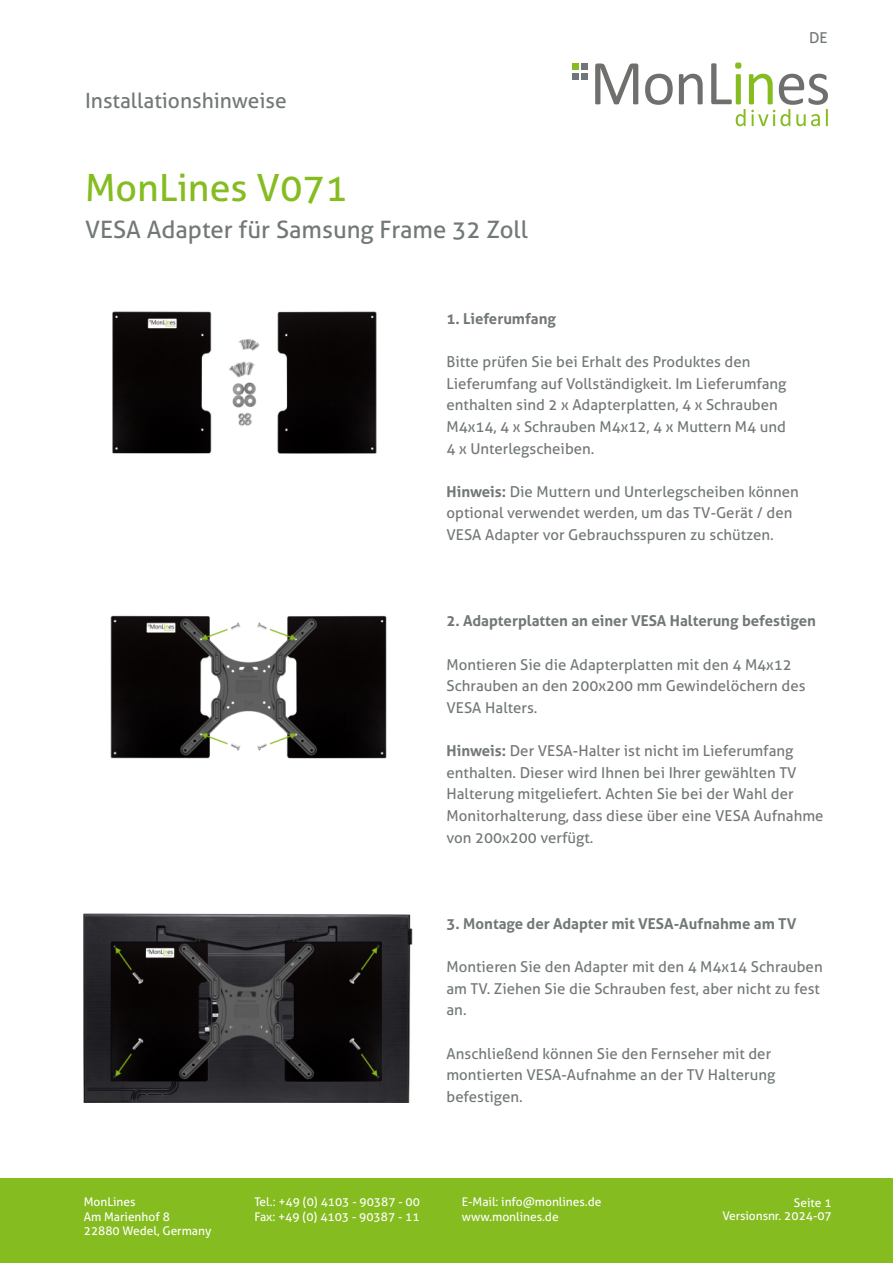
<style>
.page{position:relative;width:893px;height:1263px;background:#fff}
.page>*{position:absolute;margin:0;border:0;box-sizing:border-box;transform-origin:0 0}
.t1{font:37.5px "Aller";color:#85bc20}
.t2{font:24px "Aller";color:#727777}
.t3{font:21px "Aller";color:#727777}
.t4{font:15px/21.6px "Aller";color:#727777}
.t5{font:700 15px "Aller";color:#727777}
.t6{font:12px/13.2px "Aller";color:#fff;text-align:right}
.s1{font-weight:700}
</style>
<div class="page">
<div style="left:0;top:1178px;width:893px;height:85px;background:#85bc20"></div>
<svg style="left:595px;top:63px;width:43px;height:41px"></svg>
<svg style="left:645px;top:74px;width:28px;height:31px"></svg>
<svg style="left:679px;top:74px;width:24px;height:30px"></svg>
<svg style="left:711px;top:62px;width:117px;height:64px"></svg>
<svg style="left:573px;top:64px;width:15px;height:6px"></svg>
<div style="left:573px;top:73px;width:6px;height:7px;background:#717676"></div>
<div style="left:582px;top:73px;width:6px;height:7px;background:#717676"></div>
<img style="left:112px;top:311px;width:265px;height:143px">
<img style="left:111px;top:615px;width:276px;height:144px">
<img style="left:83px;top:913px;width:330px;height:190px">
<h3 class="t3" style="left:85px;top:88px;width:203px">Installationshinweise</h3>
<h1 class="t1" style="left:85px;top:166px;width:264px">MonLines V071</h1>
<h2 class="t2" style="left:85px;top:215px;width:444px">VESA Adapter für Samsung Frame 32 Zoll</h2>
<p class="t4" style="left:809px;top:27px;width:20px">DE</p>
<p class="t5" style="left:446px;top:310px;width:111px">1. Lieferumfang</p>
<p class="t4" style="left:446px;top:351px;width:342px">Bitte prüfen Sie bei Erhalt des Produktes den Lieferumfang auf Vollständigkeit. Im Lieferumfang enthalten sind 2 x Adapterplatten, 4 x Schrauben M4x14, 4 x Schrauben M4x12, 4 x Muttern M4 und 4 x Unterlegscheiben.</p>
<p class="t4" style="left:446px;top:481px;width:354px"><span class="s1">Hinweis:</span> Die Muttern und Unterlegscheiben können optional verwendet werden, um das TV-Gerät / den<br>VESA Adapter vor Gebrauchsspuren zu schützen.</p>
<p class="t5" style="left:446px;top:612px;width:371px">2. Adapterplatten an einer VESA Halterung befestigen</p>
<p class="t4" style="left:446px;top:654px;width:361px">Montieren Sie die Adapterplatten mit den 4 M4x12<br>Schrauben an den 200x200 mm Gewindelöchern des<br>VESA Halters.</p>
<p class="t4" style="left:446px;top:740px;width:379px"><span class="s1">Hinweis:</span> Der VESA-Halter ist nicht im Lieferumfang enthalten. Dieser wird Ihnen bei Ihrer gewählten TV Halterung mitgeliefert. Achten Sie bei der Wahl der Monitorhalterung, dass diese über eine VESA Aufnahme von 200x200 verfügt.</p>
<p class="t5" style="left:446px;top:915px;width:351px">3. Montage der Adapter mit VESA-Aufnahme am TV</p>
<p class="t4" style="left:446px;top:956px;width:378px">Montieren Sie den Adapter mit den 4 M4x14 Schrauben am TV. Ziehen Sie die Schrauben fest, aber nicht zu fest an.</p>
<p class="t4" style="left:446px;top:1042px;width:330px">Anschließend können Sie den Fernseher mit der montierten VESA-Aufnahme an der TV Halterung befestigen.</p>
<p class="t6" style="left:84px;top:1195px;width:53px">MonLines</p>
<p class="t6" style="left:254px;top:1195px;width:167px">Tel.: +49 (0) 4103 - 90387 - 00</p>
<p class="t6" style="left:462px;top:1195px;width:141px">E-Mail: info@monlines.de</p>
<p class="t6" style="left:84px;top:1210px;width:88px">Am Marienhof 8</p>
<p class="t6" style="left:254px;top:1210px;width:167px">Fax: +49 (0) 4103 - 90387 - 11</p>
<p class="t6" style="left:462px;top:1210px;width:98px">www.monlines.de</p>
<p class="t6" style="left:84px;top:1224px;width:129px">22880 Wedel, Germany</p>
<p class="t6" style="left:722px;top:1196px;width:111px">Seite 1<br>Versionsnr. 2024-07</p>
</div>
